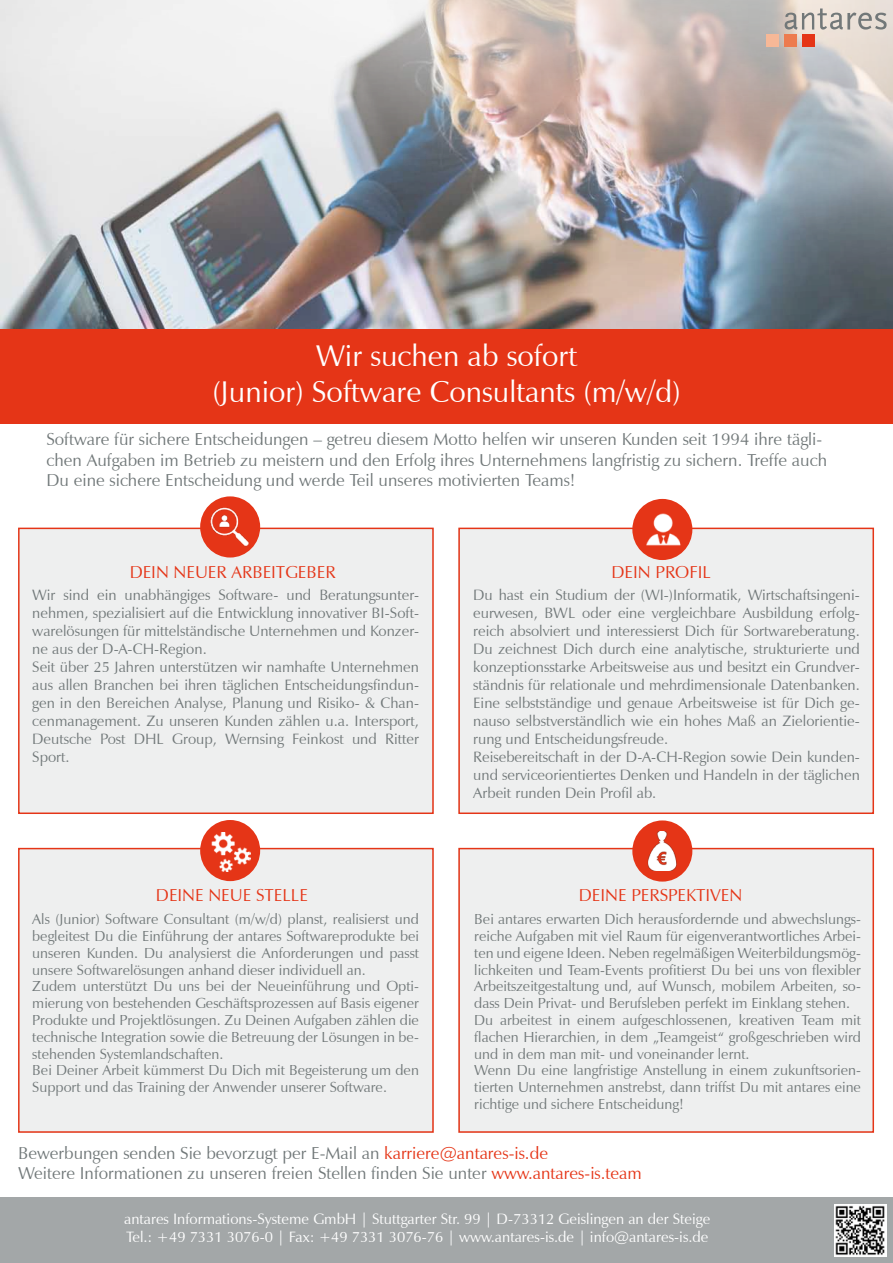
<style>
.page{position:relative;width:893px;height:1263px;background:#fff}
.page>*{position:absolute;margin:0;border:0;box-sizing:border-box;transform-origin:0 0}
.t1{font:30px/36px "Zapf Humanist 601 BT";color:#fff;text-align:center}
.t2{font:17.25px/20.7px "Zapf Humanist 601 BT";color:#717879}
.t3{font:17.25px "Zapf Humanist 601 BT";color:#e53517}
.t4{font:15px/18px "Zapf Humanist 601 BT";color:#717879}
.t5{font:15px/18px "Zapf Humanist 601 BT";color:#fff}
.t6{font:14.55px/16.8px "Zapf Humanist 601 BT";color:#717879}
.s1{color:#e53517}
</style>
<div class="page">
<img style="left:0;top:0;width:893px;height:857px">
<div style="left:18px;top:528px;width:416px;height:284px;background:#eeefef"></div>
<div style="left:458px;top:528px;width:416px;height:284px;background:#eeefef"></div>
<div style="left:458px;top:848px;width:416px;height:285px;background:#eeefef"></div>
<div style="left:18px;top:848px;width:416px;height:285px;background:#eeefef"></div>
<div style="left:0;top:330px;width:893px;height:94px;background:#e53517"></div>
<div style="left:18px;top:528px;width:416px;height:286px;border:2px solid #e53517"></div>
<div style="left:458px;top:528px;width:416px;height:286px;border:2px solid #e53517"></div>
<div style="left:18px;top:848px;width:416px;height:285px;border:2px solid #e53517"></div>
<div style="left:458px;top:848px;width:416px;height:285px;border:2px solid #e53517"></div>
<div style="left:0;top:1197px;width:893px;height:66px;background:#a3a7a8"></div>
<div style="left:200px;top:496px;width:60px;height:61px;background:#e53517;border-radius:50%"></div>
<div style="left:632px;top:499px;width:60px;height:61px;background:#e53517;border-radius:50%"></div>
<div style="left:632px;top:820px;width:60px;height:61px;background:#e53517;border-radius:50%"></div>
<div style="left:200px;top:820px;width:60px;height:61px;background:#e53517;border-radius:50%"></div>
<div style="left:766px;top:34px;width:13px;height:12px;background:#f7b897"></div>
<div style="left:784px;top:34px;width:13px;height:12px;background:#ed7b4e"></div>
<div style="left:802px;top:34px;width:13px;height:12px;background:#e53517"></div>
<svg style="left:785px;top:9px;width:102px;height:21px;background:#c6c0ba"></svg>
<img style="left:834px;top:1204px;width:52px;height:52px">
<img style="left:646px;top:513px;width:35px;height:33px">
<img style="left:211px;top:833px;width:39px;height:38px">
<img style="left:647px;top:832px;width:30px;height:38px">
<img style="left:208px;top:503px;width:46px;height:46px">
<h1 class="t1" style="left:212px;top:338px;width:470px">Wir suchen ab sofort<br>(Junior) Software Consultants (m/w/d)</h1>
<p class="t2" style="left:46px;top:428px;width:782px">Software für sichere Entscheidungen – getreu diesem Motto helfen wir unseren Kunden seit 1994 ihre tägli&shy;chen Aufgaben im Betrieb zu meistern und den Erfolg ihres Unternehmens langfristig zu sichern. Treffe auch<br>Du eine sichere Entscheidung und werde Teil unseres motivierten Teams!</p>
<p class="t3" style="left:130px;top:561px;width:207px">DEIN NEUER ARBEITGEBER</p>
<p class="t3" style="left:612px;top:561px;width:101px">DEIN PROFIL</p>
<p class="t4" style="left:32px;top:586px;width:388px">Wir sind ein unabhängiges Software- und Beratungsunter&shy;nehmen, spezialisiert auf die Entwicklung innovativer BI-Soft&shy;warelösungen für mittelständische Unternehmen und Konzer&shy;ne aus der D-A-CH-Region.<br>Seit über 25 Jahren unterstützen wir namhafte Unternehmen aus allen Branchen bei ihren täglichen Entscheidungsfindun&shy;gen in den Bereichen Analyse, Planung und Risiko- &amp; Chan&shy;cenmanagement. Zu unseren Kunden zählen u.a. Intersport, Deutsche Post DHL Group, Wernsing Feinkost und Ritter Sport.</p>
<p class="t4" style="left:473px;top:586px;width:388px">Du hast ein Studium der (WI-)Informatik, Wirtschaftsingeni&shy;eurwesen, BWL oder eine vergleichbare Ausbildung erfolg&shy;reich absolviert und interessierst Dich für Sortwareberatung.<br>Du zeichnest Dich durch eine analytische, strukturierte und konzeptionsstarke Arbeitsweise aus und besitzt ein Grundver&shy;ständnis für relationale und mehrdimensionale Datenbanken.<br>Eine selbstständige und genaue Arbeitsweise ist für Dich ge&shy;nauso selbstverständlich wie ein hohes Maß an Zielorientie&shy;rung und Entscheidungsfreude.<br>Reisebereitschaft in der D-A-CH-Region sowie Dein kunden&shy;und serviceorientiertes Denken und Handeln in der täglichen Arbeit runden Dein Profil ab.</p>
<p class="t3" style="left:156px;top:885px;width:153px">DEINE NEUE STELLE</p>
<p class="t3" style="left:579px;top:885px;width:165px">DEINE PERSPEKTIVEN</p>
<p class="t6" style="left:32px;top:911px;width:388px">Als (Junior) Software Consultant (m/w/d) planst, realisierst und begleitest Du die Einführung der antares Softwareprodukte bei unseren Kunden. Du analysierst die Anforderungen und passt unsere Softwarelösungen anhand dieser individuell an.<br>Zudem unterstützt Du uns bei der Neueinführung und Opti&shy;mierung von bestehenden Geschäftsprozessen auf Basis eigener Produkte und Projektlösungen. Zu Deinen Aufgaben zählen die technische Integration sowie die Betreuung der Lösungen in be&shy;stehenden Systemlandschaften.<br>Bei Deiner Arbeit kümmerst Du Dich mit Begeisterung um den Support und das Training der Anwender unserer Software.</p>
<p class="t6" style="left:474px;top:911px;width:388px">Bei antares erwarten Dich herausfordernde und abwechslungs&shy;reiche Aufgaben mit viel Raum für eigenverantwortliches Arbei&shy;ten und eigene Ideen. Neben regelmäßigen Weiterbildungsmög&shy;lichkeiten und Team-Events profitierst Du bei uns von flexibler Arbeitszeitgestaltung und, auf Wunsch, mobilem Arbeiten, so&shy;dass Dein Privat- und Berufsleben perfekt im Einklang stehen.<br>Du arbeitest in einem aufgeschlossenen, kreativen Team mit flachen Hierarchien, in dem „Teamgeist“ großgeschrieben wird und in dem man mit- und voneinander lernt.<br>Wenn Du eine langfristige Anstellung in einem zukunftsorien&shy;tierten Unternehmen anstrebst, dann triffst Du mit antares eine richtige und sichere Entscheidung!</p>
<p class="t2" style="left:18px;top:1142px;width:625px">Bewerbungen senden Sie bevorzugt per E-Mail an <span class="s1">karriere@antares-is.de<br></span>Weitere Informationen zu unseren freien Stellen finden Sie unter <span class="s1">www.antares-is.team</span></p>
<p class="t5" style="left:124px;top:1210px;width:588px">antares Informations-Systeme GmbH | Stuttgarter Str. 99 | D-73312 Geislingen an der Steige<br>Tel.: +49 7331 3076-0 | Fax: +49 7331 3076-76 | www.antares-is.de | info@antares-is.de</p>
</div>
